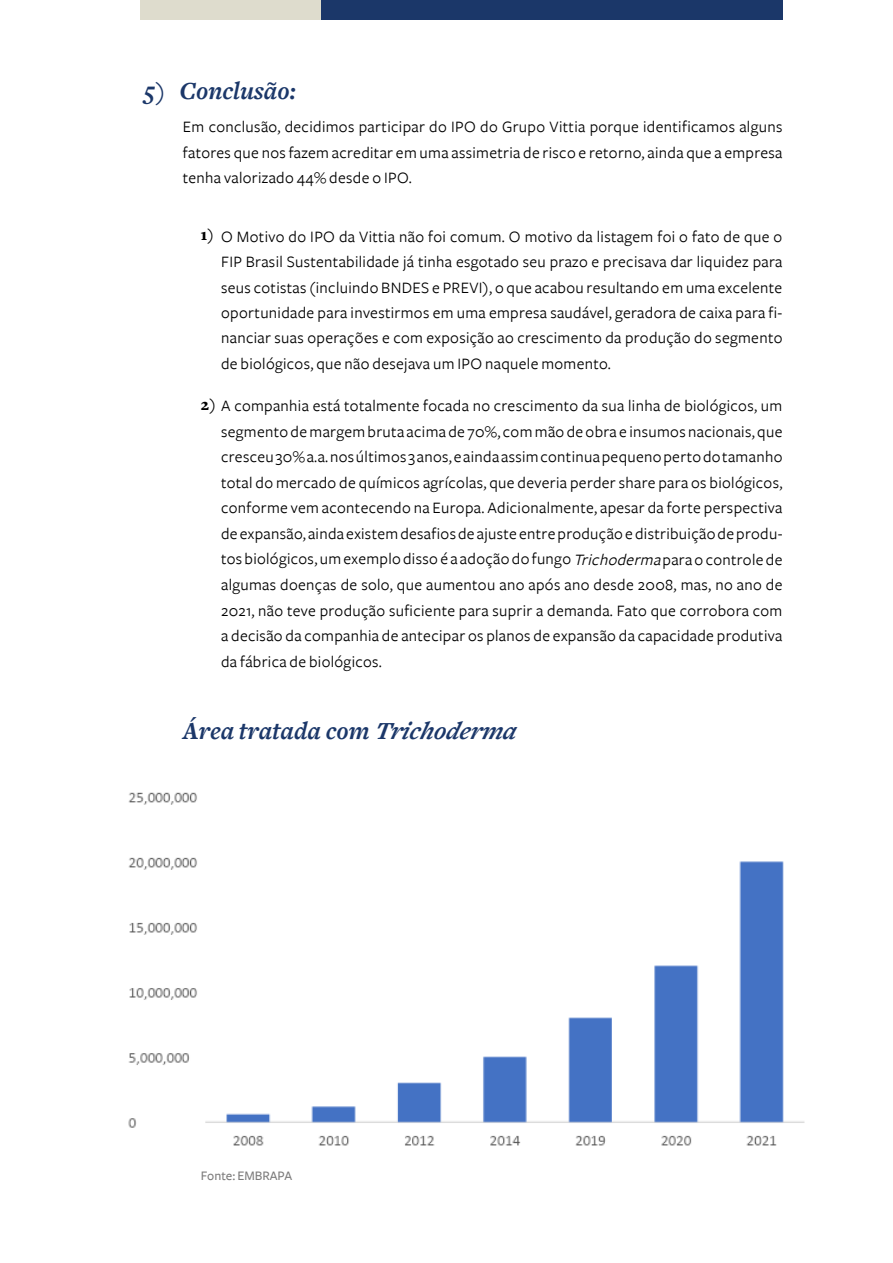
<style>
.page{position:relative;width:893px;height:1263px;background:#fff}
.page>*{position:absolute;margin:0;border:0;box-sizing:border-box;transform-origin:0 0}
.t1{font:italic 700 25.5px "Freight Text";color:#1b3769}
.t2{font:16.5px/25.5px "Freight Sans";letter-spacing:.02em;color:#000;text-align:justify}
.t3{font:900 16.5px "Freight Text";color:#000}
.t4{font:500 13.5px "Freight Sans";color:#7c7b7b}
.s1{font-family:"Freight Text";font-weight:900}
.s2{font-style:italic}
</style>
<div class="page">
<div style="left:140px;top:0;width:181px;height:19px;background:#dedccd"></div>
<div style="left:321px;top:0;width:461px;height:19px;background:#1b3769"></div>
<img style="left:128px;top:792px;width:677px;height:354px">
<h1 class="t1" style="left:144px;top:77px;width:153px">5) Conclusão:</h1>
<p class="t2" style="left:183px;top:114px;width:601px">Em conclusão, decidimos participar do IPO do Grupo Vittia porque identificamos alguns fatores que nos fazem acreditar em uma assimetria de risco e retorno, ainda que a empresa tenha valorizado 44% desde o IPO.</p>
<p class="t3" style="left:201px;top:225px;width:15px">1)</p>
<p class="t2" style="left:221px;top:224px;width:563px">O Motivo do IPO da Vittia não foi comum. O motivo da listagem foi o fato de que o FIP Brasil Sustentabilidade já tinha esgotado seu prazo e precisava dar liquidez para seus cotistas (incluindo BNDES e PREVI), o que acabou resultando em uma excelente oportunidade para investirmos em uma empresa saudável, geradora de caixa para fi&shy;nanciar suas operações e com exposição ao crescimento da produção do segmento de biológicos, que não desejava um IPO naquele momento.</p>
<p class="t2" style="left:221px;top:394px;width:563px;text-indent:-20px"><span class="s1">2)</span> A companhia está totalmente focada no crescimento da sua linha de biológicos, um segmento de margem bruta acima de 70%, com mão de obra e insumos nacionais, que cresceu 30% a.a. nos últimos 3 anos, e ainda assim continua pequeno perto do tamanho total do mercado de químicos agrícolas, que deveria perder share para os biológicos, conforme vem acontecendo na Europa. Adicionalmente, apesar da forte perspectiva de expansão, ainda existem desafios de ajuste entre produção e distribuição de produ&shy;tos biológicos, um exemplo disso é a adoção do fungo <span class="s2">Trichoderma</span> para o controle de algumas doenças de solo, que aumentou ano após ano desde 2008, mas, no ano de 2021, não teve produção suficiente para suprir a demanda. Fato que corrobora com a decisão da companhia de antecipar os planos de expansão da capacidade produtiva da fábrica de biológicos.</p>
<h1 class="t1" style="left:183px;top:717px;width:341px">Área tratada com Trichoderma</h1>
<p class="t4" style="left:201px;top:1168px;width:93px">Fonte: EMBRAPA</p>
</div>
